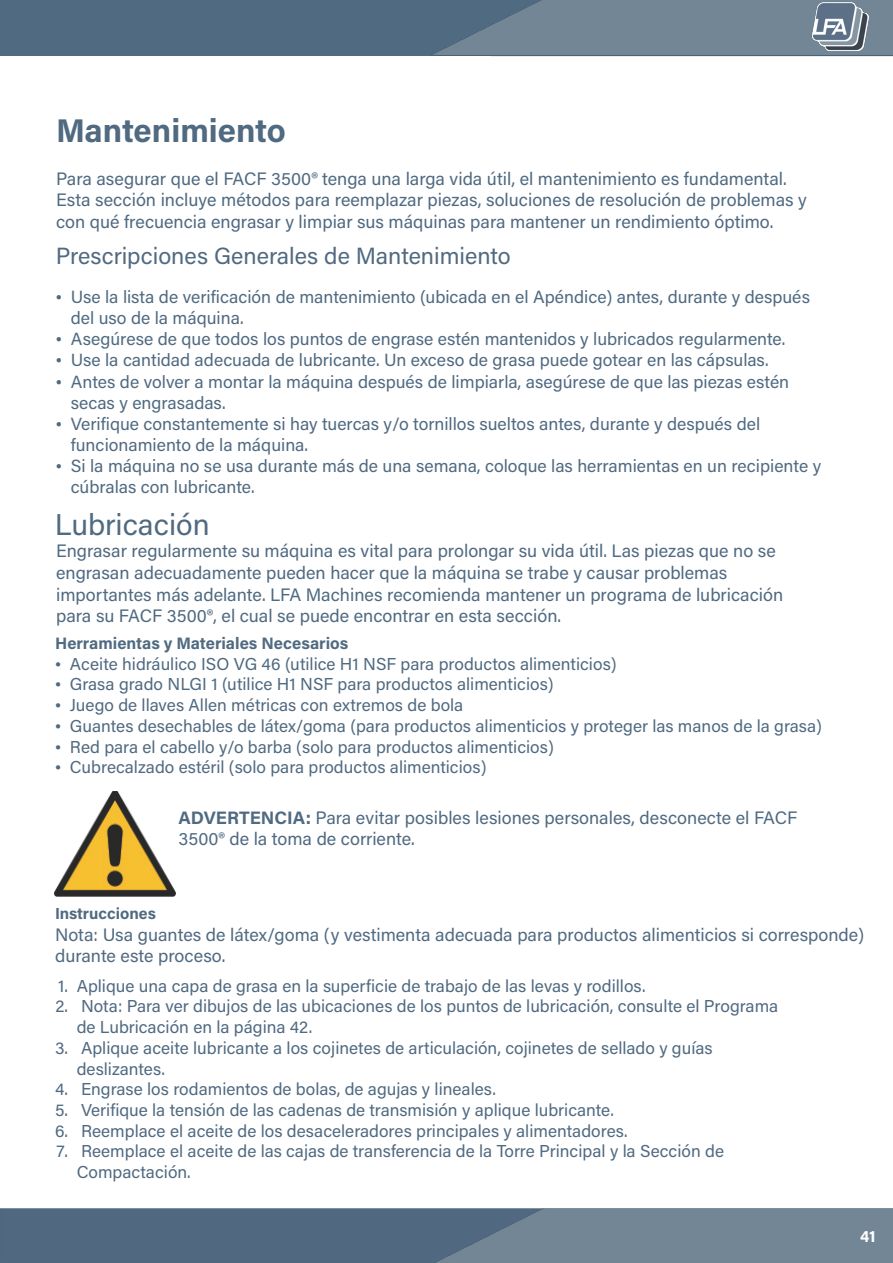
<style>
.page{position:relative;width:893px;height:1263px;background:#fff}
.page>*{position:absolute;margin:0;border:0;box-sizing:border-box;transform-origin:0 0}
.t1{font:700 32.85px "Acumin Pro";color:#506a81}
.t2{font:30px "Acumin Pro";color:#506a81}
.t3{font:23.4px "Acumin Pro";color:#506a81}
.t4{font:18px/21.6px "Acumin Pro";color:#506a81}
.t5{font:17.7px/21.1px "Acumin Pro";color:#506a81}
.t6{font:17.25px/20.7px "Acumin Pro";color:#506a81}
.t7{font:700 16.5px "Acumin Pro";color:#506a81}
.t8{font:700 16.5px "Acumin Pro";color:#fff}
.t9{font:700 15.9px "Acumin Pro";color:#506a81}
.s1{font-family:"Times New Roman"}
.s2{font-weight:700}
</style>
<div class="page">
<div style="left:0;top:0;width:893px;height:55px;background:#506a81"></div>
<img style="left:430px;top:0;width:463px;height:56px">
<div style="left:0;top:1208px;width:430px;height:55px;background:#506880"></div>
<img style="left:430px;top:1208px;width:463px;height:55px">
<img style="left:808px;top:0;width:65px;height:55px">
<img style="left:54px;top:791px;width:122px;height:106px">
<h1 class="t1" style="left:56px;top:108px;width:231px">Mantenimiento</h1>
<p class="t4" style="left:56px;top:167px;width:752px">Para asegurar que el FACF 3500® tenga una larga vida útil, el mantenimiento es fundamental.<br>Esta sección incluye métodos para reemplazar piezas, soluciones de resolución de problemas y con qué frecuencia engrasar y limpiar sus máquinas para mantener un rendimiento óptimo.</p>
<h3 class="t3" style="left:56px;top:240px;width:456px">Prescripciones Generales de Mantenimiento</h3>
<p class="t5" style="left:71px;top:285px;width:741px;text-indent:-15px"><span class="s1">•</span> Use la lista de verificación de mantenimiento (ubicada en el Apéndice) antes, durante y después del uso de la máquina.</p>
<p class="t5" style="left:56px;top:328px;width:731px"><span class="s1">•</span> Asegúrese de que todos los puntos de engrase estén mantenidos y lubricados regularmente.</p>
<p class="t5" style="left:56px;top:349px;width:714px"><span class="s1">•</span> Use la cantidad adecuada de lubricante. Un exceso de grasa puede gotear en las cápsulas.</p>
<p class="t5" style="left:71px;top:370px;width:720px;text-indent:-15px"><span class="s1">•</span> Antes de volver a montar la máquina después de limpiarla, asegúrese de que las piezas estén secas y engrasadas.</p>
<p class="t5" style="left:71px;top:412px;width:691px;text-indent:-15px"><span class="s1">•</span> Verifique constantemente si hay tuercas y/o tornillos sueltos antes, durante y después del funcionamiento de la máquina.</p>
<p class="t5" style="left:71px;top:455px;width:752px;text-indent:-15px"><span class="s1">•</span> Si la máquina no se usa durante más de una semana, coloque las herramientas en un recipiente y cúbralas con lubricante.</p>
<h2 class="t2" style="left:55px;top:503px;width:156px">Lubricación</h2>
<p class="t4" style="left:56px;top:539px;width:729px">Engrasar regularmente su máquina es vital para prolongar su vida útil. Las piezas que no se engrasan adecuadamente pueden hacer que la máquina se trabe y causar problemas importantes más adelante. LFA Machines recomienda mantener un programa de lubricación para su FACF 3500®, el cual se puede encontrar en esta sección.</p>
<p class="t7" style="left:55px;top:631px;width:295px">Herramientas y Materiales Necesarios</p>
<p class="t6" style="left:55px;top:653px;width:563px"><span class="s1">•</span> Aceite hidráulico ISO VG 46 (utilice H1 NSF para productos alimenticios)</p>
<p class="t6" style="left:55px;top:673px;width:500px"><span class="s1">•</span> Grasa grado NLGI 1 (utilice H1 NSF para productos alimenticios)</p>
<p class="t6" style="left:55px;top:694px;width:409px"><span class="s1">•</span> Juego de llaves Allen métricas con extremos de bola</p>
<p class="t6" style="left:55px;top:715px;width:768px"><span class="s1">•</span> Guantes desechables de látex/goma (para productos alimenticios y proteger las manos de la grasa)</p>
<p class="t6" style="left:55px;top:735px;width:500px"><span class="s1">•</span> Red para el cabello y/o barba (solo para productos alimenticios)</p>
<p class="t6" style="left:55px;top:756px;width:433px"><span class="s1">•</span> Cubrecalzado estéril (solo para productos alimenticios)</p>
<p class="t4" style="left:179px;top:806px;width:620px"><span class="s2">ADVERTENCIA:</span> Para evitar posibles lesiones personales, desconecte el FACF<br>3500® de la toma de corriente.</p>
<p class="t9" style="left:55px;top:902px;width:102px">Instrucciones</p>
<p class="t4" style="left:55px;top:923px;width:811px">Nota: Usa guantes de látex/goma (y vestimenta adecuada para productos alimenticios si corresponde) durante este proceso.</p>
<p class="t6" style="left:58px;top:974px;width:589px">1. Aplique una capa de grasa en la superficie de trabajo de las levas y rodillos.</p>
<p class="t6" style="left:77px;top:995px;width:703px;text-indent:-21px">2. Nota: Para ver dibujos de las ubicaciones de los puntos de lubricación, consulte el Programa de Lubricación en la página 42.</p>
<p class="t6" style="left:77px;top:1037px;width:637px;text-indent:-22px">3. Aplique aceite lubricante a los cojinetes de articulación, cojinetes de sellado y guías deslizantes.</p>
<p class="t6" style="left:55px;top:1078px;width:442px">4. Engrase los rodamientos de bolas, de agujas y lineales.</p>
<p class="t6" style="left:55px;top:1099px;width:560px">5. Verifique la tensión de las cadenas de transmisión y aplique lubricante.</p>
<p class="t6" style="left:55px;top:1119px;width:574px">6. Reemplace el aceite de los desaceleradores principales y alimentadores.</p>
<p class="t6" style="left:77px;top:1140px;width:649px;text-indent:-20px">7. Reemplace el aceite de las cajas de transferencia de la Torre Principal y la Sección de<br>Compactación.</p>
<p class="t8" style="left:860px;top:1225px;width:17px">41</p>
</div>
